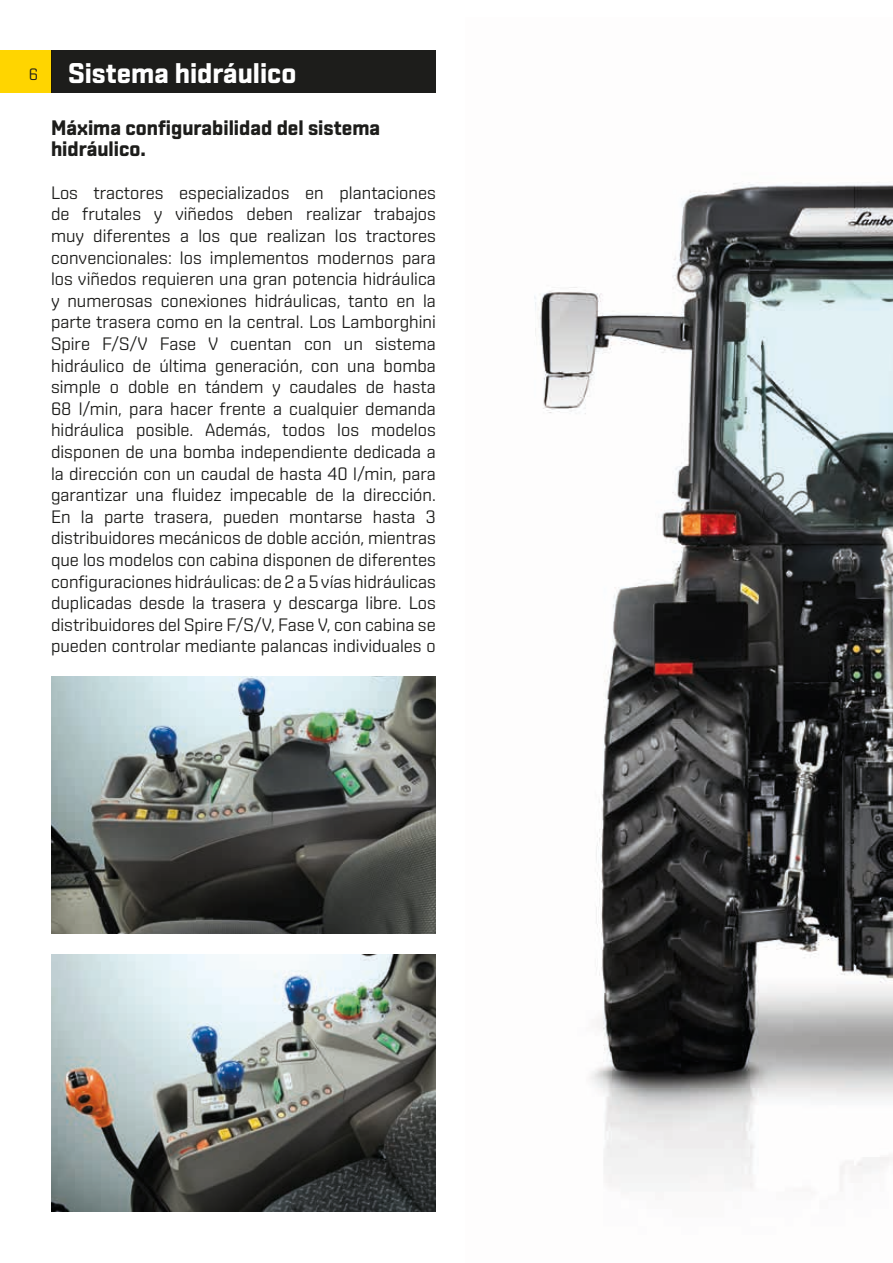
<style>
.page{position:relative;width:893px;height:1263px;background:#fff}
.page>*{position:absolute;margin:0;border:0;box-sizing:border-box;transform-origin:0 0}
.t1{font:700 28.5px "Shentox W04";color:#fff}
.t2{font:700 21px/21px "Shentox W04";color:#1d1d1b}
.t3{font:18px/21.6px "Shentox W04";color:#1d1d1b;text-align:justify}
.s1{font-weight:400;font-size:16.5px;color:#1d1d1b}
</style>
<div class="page">
<img style="left:534px;top:182px;width:359px;height:1009px">
<div style="left:0;top:50px;width:51px;height:43px;background:#ffd500"></div>
<div style="left:51px;top:50px;width:385px;height:43px;background:#1d1d1b"></div>
<img style="left:51px;top:955px;width:385px;height:257px">
<img style="left:51px;top:676px;width:385px;height:257px">
<h1 class="t1" style="left:29px;top:56px;width:269px"><span class="s1">6</span> Sistema hidráulico</h1>
<p class="t2" style="left:51px;top:117px;width:331px">Máxima configurabilidad del sistema hidráulico.</p>
<p class="t3" style="left:51px;top:181px;width:386px">Los tractores especializados en plantaciones de frutales y viñedos deben realizar trabajos muy diferentes a los que realizan los tractores convencionales: los implementos modernos para los viñedos requieren una gran potencia hidráulica y numerosas conexiones hidráulicas, tanto en la parte trasera como en la central. Los Lamborghini Spire F/S/V Fase V cuentan con un sistema hidráulico de última generación, con una bomba simple o doble en tándem y caudales de hasta 68 l/min, para hacer frente a cualquier demanda hidráulica posible. Además, todos los modelos disponen de una bomba independiente dedicada a la dirección con un caudal de hasta 40 l/min, para garantizar una fluidez impecable de la dirección.<br>En la parte trasera, pueden montarse hasta 3 distribuidores mecánicos de doble acción, mientras que los modelos con cabina disponen de diferentes configuraciones hidráulicas: de 2 a 5 vías hidráulicas duplicadas desde la trasera y descarga libre. Los distribuidores del Spire F/S/V, Fase V, con cabina se pueden controlar mediante palancas individuales o</p>
</div>
